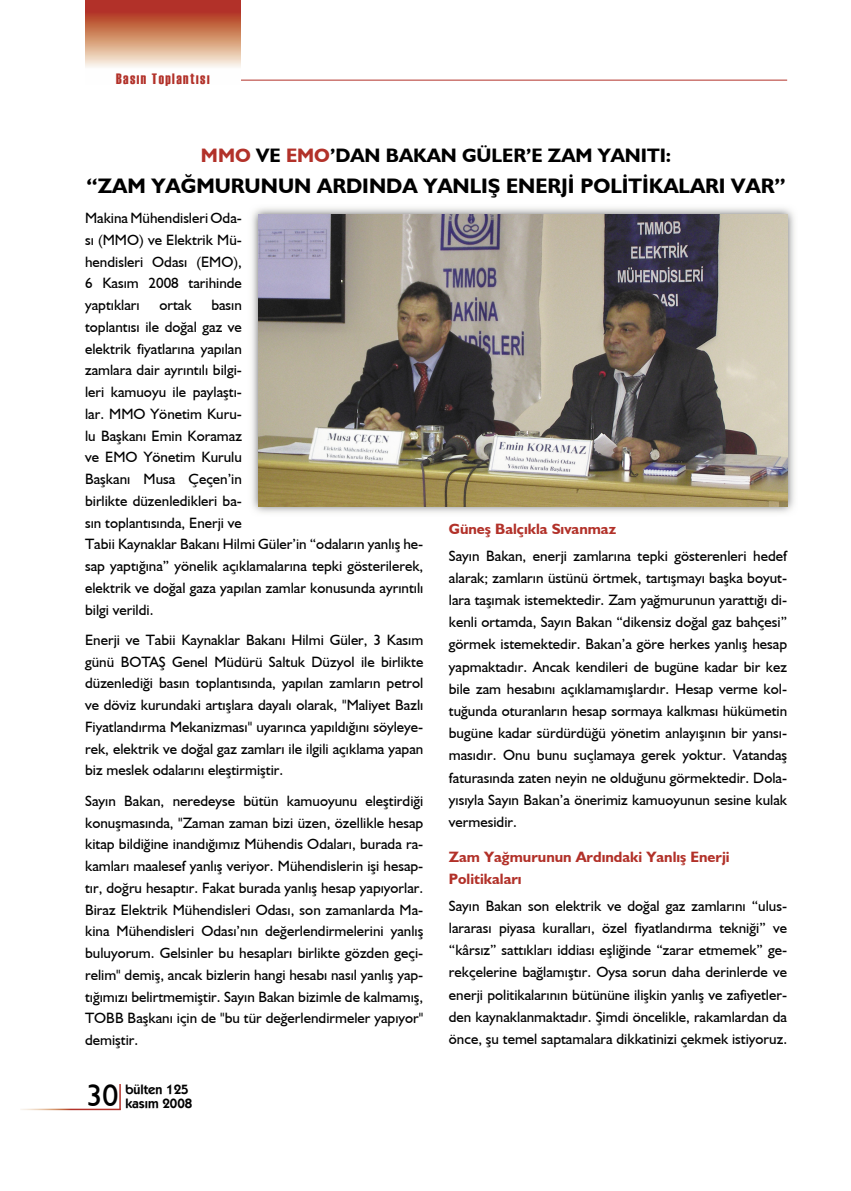
<style>
.page{position:relative;width:851px;height:1191px;background:#fff}
.page>*{position:absolute;margin:0;border:0;box-sizing:border-box;transform-origin:0 0}
.t1{font:31.5px "Humanist 521 BT";color:#000}
.t2{font:700 21px "Humanist 521 BT";color:#000}
.t3{font:700 19.5px "Humanist 521 BT";color:#000}
.t4{font:15px/21.8px "Humanist 521 BT";color:#000;text-align:justify}
.t5{font:700 15px/22.2px "Humanist 521 BT";color:#b23129}
.t6{font:15px "Haettenschweiler";letter-spacing:.1em;color:#b23129}
.t7{font:600 13.5px/13.5px "Kabel IT Cby BT";color:#000}
.s1{color:#b23129}
</style>
<div class="page">
<hr style="left:161px;top:80px;width:626px;height:1px;background:#b23129">
<svg style="left:85px;top:0;width:155px;height:81px"></svg>
<hr style="left:119px;top:1084px;width:2px;height:25px;background:#b23129">
<hr style="left:20px;top:1108px;width:101px;height:2px;background:#fff">
<img style="left:252px;top:208px;width:543px;height:305px">
<img style="left:258px;top:215px;width:529px;height:292px">
<p class="t6" style="left:116px;top:69px;width:95px">Basın Toplantısı</p>
<h3 class="t3" style="left:201px;top:143px;width:471px"><span class="s1">MMO</span> VE <span class="s1">EMO</span>’DAN BAKAN GÜLER’E ZAM YANITI:</h3>
<h2 class="t2" style="left:87px;top:173px;width:700px">“ZAM YAĞMURUNUN ARDINDA YANLIŞ ENERJİ POLİTİKALARI VAR”</h2>
<p class="t4" style="left:85px;top:207px;width:158px">Makina Mühendisleri Oda&shy;sı (MMO) ve Elektrik Mü&shy;hendisleri Odası (EMO), 6 Kasım 2008 tarihinde yaptıkları</p>
<p class="t4" style="left:85px;top:294px;width:340px;text-align:left;text-indent:126px">basın<br>toplantısı ile doğal gaz ve<br>elektrik fiyatlarına yapılan<br>zamlara dair ayrıntılı bilgi-<br>leri kamuoyu ile paylaştı-<br>lar. MMO Yönetim Kuru-<br>lu Başkanı Emin Koramaz<br>ve EMO Yönetim Kurulu<br>Başkanı Musa Çeçen’in<br>birlikte düzenledikleri ba-<br>sın toplantısında, Enerji ve<br>Tabii Kaynaklar Bakanı Hilmi Güler’in “odaların yanlış he&shy;sap yaptığına” yönelik açıklamalarına tepki gösterilerek, elektrik ve doğal gaza yapılan zamlar konusunda ayrıntılı bilgi verildi.</p>
<p class="t4" style="left:85px;top:628px;width:340px">Enerji ve Tabii Kaynaklar Bakanı Hilmi Güler, 3 Kasım günü BOTAŞ Genel Müdürü Saltuk Düzyol ile birlikte düzenlediği basın toplantısında, yapılan zamların petrol ve döviz kurundaki artışlara dayalı olarak, "Maliyet Bazlı Fiyatlandırma Mekanizması" uyarınca yapıldığını söyleye&shy;rek, elektrik ve doğal gaz zamları ile ilgili açıklama yapan biz meslek odalarını eleştirmiştir.</p>
<p class="t4" style="left:85px;top:789px;width:340px">Sayın Bakan, neredeyse bütün kamuoyunu eleştirdiği konuşmasında, "Zaman zaman bizi üzen, özellikle hesap kitap bildiğine inandığımız Mühendis Odaları, burada ra&shy;kamları maalesef yanlış veriyor. Mühendislerin işi hesap&shy;tır, doğru hesaptır. Fakat burada yanlış hesap yapıyorlar.<br>Biraz Elektrik Mühendisleri Odası, son zamanlarda Ma&shy;kina Mühendisleri Odası’nın değerlendirmelerini yanlış buluyorum. Gelsinler bu hesapları birlikte gözden geçi&shy;relim" demiş, ancak bizlerin hangi hesabı nasıl yanlış yap&shy;tığımızı belirtmemiştir. Sayın Bakan bizimle de kalmamış, TOBB Başkanı için de "bu tür değerlendirmeler yapıyor" demiştir.</p>
<p class="t4" style="left:159px;top:294px;width:34px">ortak</p>
<p class="t5" style="left:449px;top:517px;width:169px">Güneş Balçıkla Sıvanmaz</p>
<p class="t4" style="left:449px;top:544px;width:340px;line-height:22.2px">Sayın Bakan, enerji zamlarına tepki gösterenleri hedef alarak; zamların üstünü örtmek, tartışmayı başka boyut&shy;lara taşımak istemektedir. Zam yağmurunun yarattığı di&shy;kenli ortamda, Sayın Bakan “dikensiz doğal gaz bahçesi” görmek istemektedir. Bakan’a göre herkes yanlış hesap yapmaktadır. Ancak kendileri de bugüne kadar bir kez bile zam hesabını açıklamamışlardır. Hesap verme kol&shy;tuğunda oturanların hesap sormaya kalkması hükümetin bugüne kadar sürdürdüğü yönetim anlayışının bir yansı&shy;masıdır. Onu bunu suçlamaya gerek yoktur. Vatandaş faturasında zaten neyin ne olduğunu görmektedir. Dola&shy;yısıyla Sayın Bakan’a önerimiz kamuoyunun sesine kulak vermesidir.</p>
<p class="t5" style="left:449px;top:845px;width:282px">Zam Yağmurunun Ardındaki Yanlış Enerji<br>Politikaları</p>
<p class="t4" style="left:449px;top:894px;width:340px;line-height:22.2px">Sayın Bakan son elektrik ve doğal gaz zamlarını “ulus&shy;lararası piyasa kuralları, özel fiyatlandırma tekniği” ve “kârsız” sattıkları iddiası eşliğinde “zarar etmemek” ge&shy;rekçelerine bağlamıştır. Oysa sorun daha derinlerde ve enerji politikalarının bütününe ilişkin yanlış ve zafiyetler&shy;den kaynaklanmaktadır. Şimdi öncelikle, rakamlardan da önce, şu temel saptamalara dikkatinizi çekmek istiyoruz.</p>
<h1 class="t1" style="left:86px;top:1076px;width:33px">30</h1>
<p class="t7" style="left:125px;top:1082px;width:68px">bülten 125 kasım 2008</p>
</div>
